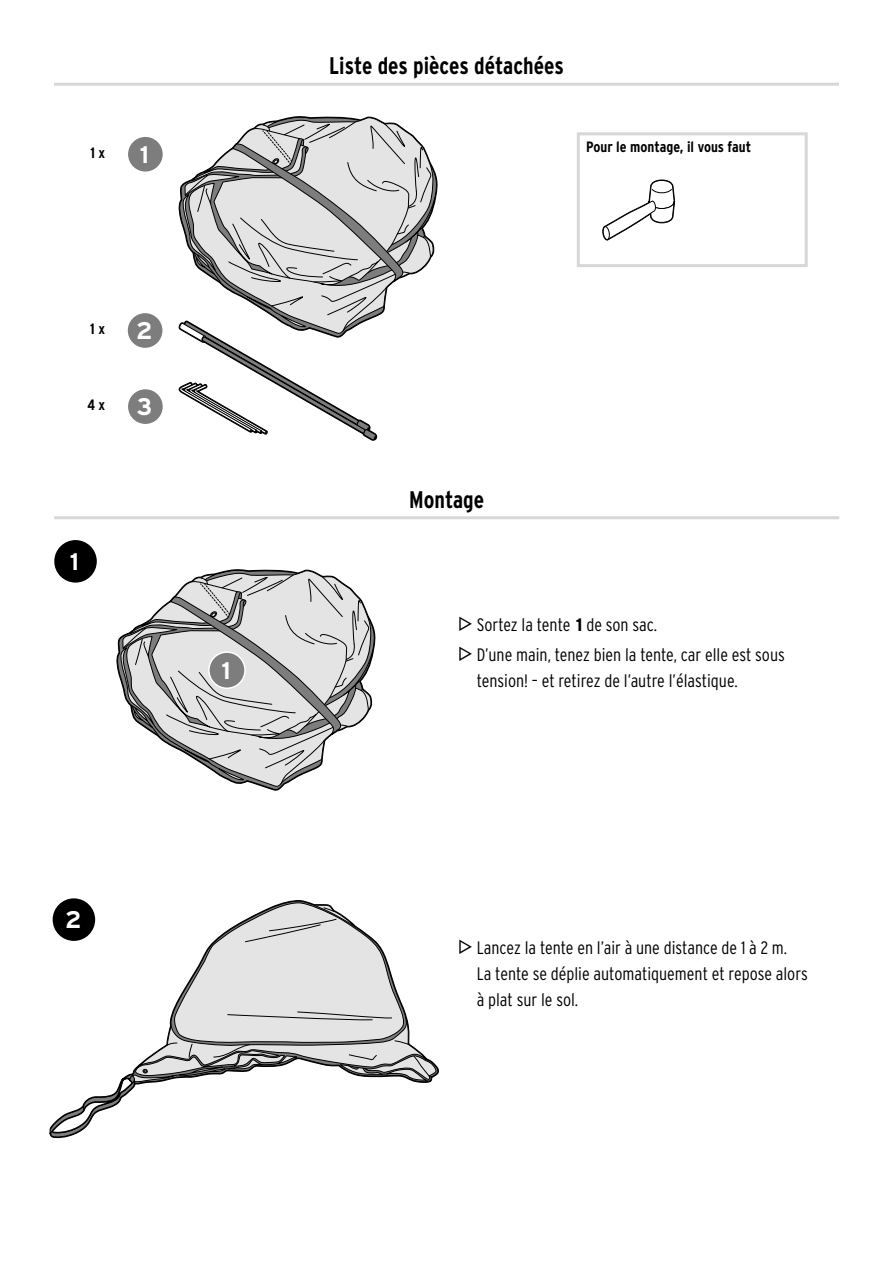
<style>
.page{position:relative;width:893px;height:1263px;background:#fff}
.page>*{position:absolute;margin:0;border:0;box-sizing:border-box;transform-origin:0 0}
.ID_M01_AUFBAU_HEADLI{font:700 condensed 24px "Interstate OT";color:#000;scale:.95 1}
.ID_M01_KREIS_GRAU{font:700 24px "Interstate OT";color:#fff}
.ID_M01_KREIS_SCHWARZ{font:700 24px "Interstate OT";color:#fff}
.t1{font:300 condensed 18px/25.5px "Interstate OT";color:#000}
.ID_M01_SUBLINE{font:700 condensed 15px "Interstate OT";color:#000}
.ID_M01_TEILELISTE_BA{font:700 condensed 15px "Interstate OT";color:#000}
.s1{font-family:"Cgq Logos";font-weight:400;font-stretch:normal}
.s2{font-weight:700;font-stretch:normal}
</style>
<div class="page">
<div style="left:127px;top:136px;width:36px;height:36px;background:#7d7d7d;border-radius:50%"></div>
<div style="left:127px;top:135px;width:37px;height:38px;border:2px solid #fff;border-radius:50%"></div>
<div style="left:127px;top:312px;width:36px;height:37px;background:#7d7d7d;border-radius:50%"></div>
<div style="left:126px;top:312px;width:38px;height:37px;border:2px solid #fff;border-radius:50%"></div>
<div style="left:127px;top:388px;width:36px;height:37px;background:#7d7d7d;border-radius:50%"></div>
<div style="left:127px;top:388px;width:37px;height:37px;border:2px solid #fff;border-radius:50%"></div>
<svg style="left:271px;top:116px;width:111px;height:5px"></svg>
<svg style="left:179px;top:123px;width:256px;height:318px"></svg>
<hr style="left:54px;top:83px;width:785px;height:3px;background:#d7d7d7">
<svg style="left:602px;top:179px;width:73px;height:61px"></svg>
<div style="left:577px;top:132px;width:231px;height:135px;border:3px solid #d7d7d7"></div>
<svg style="left:209px;top:569px;width:110px;height:218px"></svg>
<svg style="left:202px;top:574px;width:131px;height:210px"></svg>
<svg style="left:119px;top:576px;width:254px;height:205px"></svg>
<svg style="left:50px;top:900px;width:389px;height:238px"></svg>
<hr style="left:54px;top:516px;width:785px;height:3px;background:#d7d7d7">
<div style="left:54px;top:540px;width:43px;height:43px;background:#000;border-radius:50%"></div>
<div style="left:53px;top:898px;width:42px;height:43px;background:#000;border-radius:50%"></div>
<div style="left:209px;top:652px;width:36px;height:36px;background:#7d7d7d;border-radius:50%"></div>
<div style="left:208px;top:651px;width:38px;height:38px;border:2px solid #fff;border-radius:50%"></div>
<p class="ID_M01_TEILELISTE_BA" style="left:90px;top:144px;width:16px">1 x</p>
<p class="ID_M01_KREIS_GRAU" style="left:140px;top:140px;width:11px">1</p>
<p class="ID_M01_TEILELISTE_BA" style="left:90px;top:320px;width:16px">1 x</p>
<p class="ID_M01_KREIS_GRAU" style="left:136px;top:316px;width:18px">2</p>
<p class="ID_M01_TEILELISTE_BA" style="left:88px;top:396px;width:19px">4 x</p>
<p class="ID_M01_KREIS_GRAU" style="left:137px;top:392px;width:17px">3</p>
<p class="ID_M01_KREIS_SCHWARZ" style="left:70px;top:547px;width:11px">1</p>
<p class="ID_M01_KREIS_GRAU" style="left:222px;top:656px;width:11px">1</p>
<p class="ID_M01_KREIS_SCHWARZ" style="left:65px;top:905px;width:18px">2</p>
<p class="ID_M01_AUFBAU_HEADLI" style="left:329px;top:51px;width:248px">Liste des pièces détachées</p>
<p class="ID_M01_SUBLINE" style="left:586px;top:138px;width:166px">Pour le montage, il vous faut</p>
<p class="ID_M01_AUFBAU_HEADLI" style="left:409px;top:485px;width:80px">Montage</p>
<p class="t1" style="left:460px;top:612px;width:199px"><span class="s1">M</span> Sortez la tente <span class="s2">1</span> de son sac.</p>
<p class="t1" style="left:477px;top:642px;width:310px;text-indent:-17px"><span class="s1">M</span> D’une main, tenez bien la tente, car elle est sous tension! – et retirez de l’autre l’élastique.</p>
<p class="t1" style="left:477px;top:935px;width:333px;text-indent:-17px"><span class="s1">M</span> Lancez la tente en l’air à une distance de 1 à 2 m.<br>La tente se déplie automatiquement et repose alors à plat sur le sol.</p>
</div>
